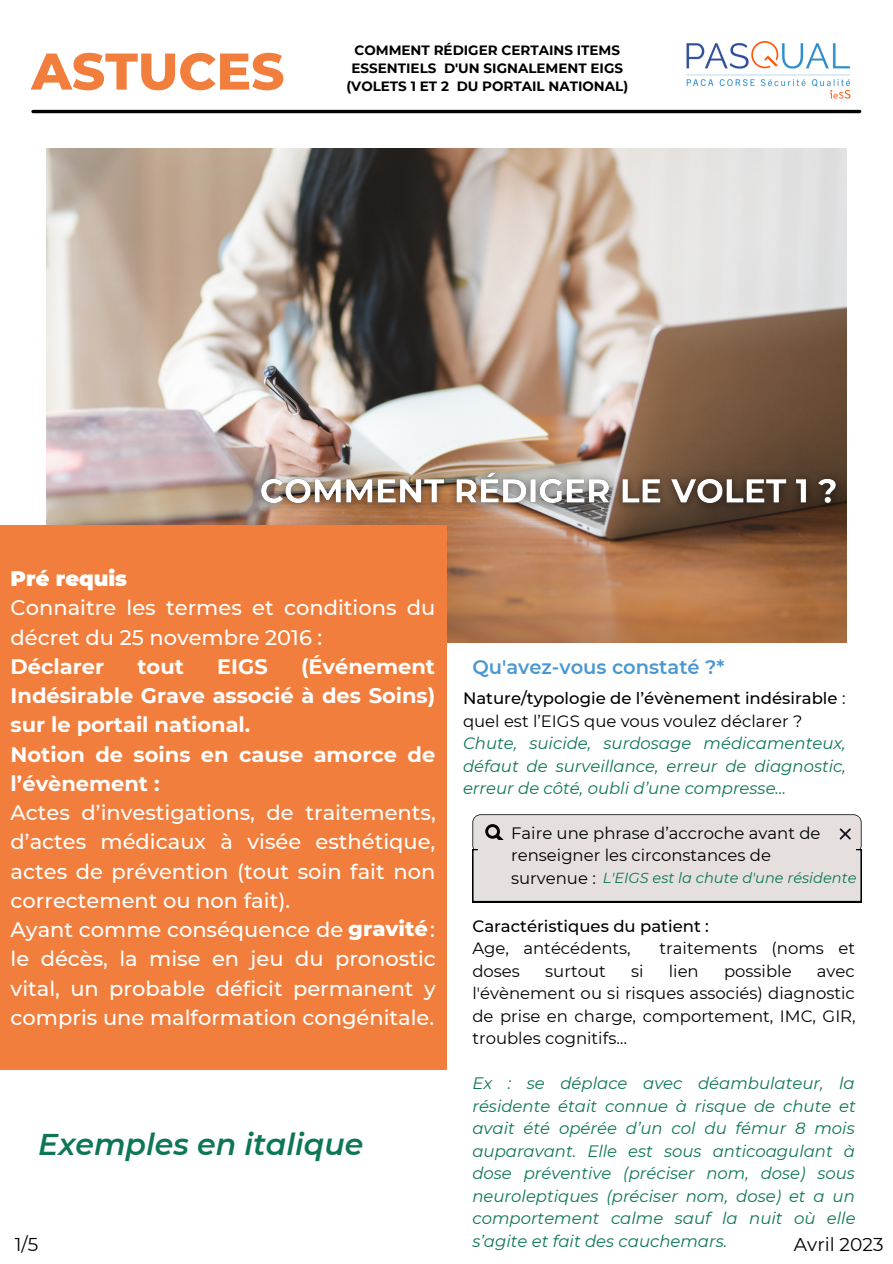
<style>
.page{position:relative;width:893px;height:1264px;background:#fff}
.page>*{position:absolute;margin:0;border:0;box-sizing:border-box;transform-origin:0 0}
.t1{font:800 51.6px "Montserrat";color:#f17e3d}
.t2{font:italic 600 30px "Montserrat";color:#0e7658}
.t3{font:500 21px/29.2px "Montserrat";color:#fff;text-align:justify}
.t4{font:700 21px/29.2px "Montserrat";color:#fff;text-align:justify}
.t5{font:900 21px "Montserrat";color:#fff}
.t6{font:600 19.5px "Montserrat";color:#4a97d1}
.t7{font:18.6px "Montserrat";color:#000}
.t8{font:italic 16.5px/22.5px "Montserrat";color:#0e7658;text-align:justify}
.t9{font:16.5px/22.5px "Montserrat";color:#000}
.t10{font:500 16.5px/22.5px "Montserrat";color:#000}
.t11{font:italic 14.55px "Montserrat";color:#0e7658}
.t12{font:700 13.5px/18px "Montserrat";color:#000;text-align:center}
.s1{font-weight:800}
.s2{font-weight:400}
</style>
<div class="page">
<img style="left:47px;top:148px;width:799px;height:494px">
<div style="left:0;top:525px;width:446px;height:545px;background:#f17e3d"></div>
<hr style="left:33px;top:110px;width:826px;height:3px;background:#000">
<svg style="left:472px;top:814px;width:389px;height:88px"></svg>
<img style="left:246px;top:458px;width:601px;height:70px">
<div style="left:478px;top:840px;width:377px;height:53px;background:#e5e0dd"></div>
<img style="left:686px;top:41px;width:165px;height:58px">
<p class="t1" style="left:31px;top:40px;width:254px">ASTUCES</p>
<p class="t12" style="left:346px;top:41px;width:283px">COMMENT RÉDIGER CERTAINS ITEMS<br>ESSENTIELS D'UN SIGNALEMENT EIGS (VOLETS 1 ET 2 DU PORTAIL NATIONAL)</p>
<p class="t5" style="left:11px;top:566px;width:118px">Pré requis</p>
<p class="t3" style="left:11px;top:593px;width:426px">Connaitre les termes et conditions du décret du 25 novembre 2016 :</p>
<p class="t4" style="left:11px;top:651px;width:95px">Déclarer</p>
<p class="t4" style="left:137px;top:651px;width:48px">tout</p>
<p class="t4" style="left:217px;top:651px;width:52px">EIGS</p>
<p class="t4" style="left:11px;top:651px;width:426px;text-indent:290px">(Événement Indésirable Grave associé à des Soins) sur le portail national.</p>
<p class="t4" style="left:11px;top:739px;width:426px">Notion de soins en cause amorce de l’évènement :</p>
<p class="t3" style="left:11px;top:798px;width:427px">Actes d’investigations, de traitements, d’actes médicaux à visée esthétique, actes de prévention (tout soin fait non correctement ou non fait).</p>
<p class="t3" style="left:11px;top:914px;width:427px">Ayant comme conséquence de <span class="s1">gravité</span>: le décès, la mise en jeu du pronostic vital, un probable déficit permanent y compris une malformation congénitale.</p>
<p class="t2" style="left:38px;top:1125px;width:326px">Exemples en italique</p>
<p class="t7" style="left:15px;top:1233px;width:25px">1/5</p>
<p class="t6" style="left:472px;top:655px;width:254px">Qu'avez-vous constaté ?*</p>
<p class="t10" style="left:463px;top:687px;width:384px">Nature/typologie de l’évènement indésirable <span class="s2">: quel est l’EIGS que vous voulez déclarer ?</span></p>
<p class="t8" style="left:463px;top:731px;width:384px">Chute, suicide, surdosage médicamenteux, défaut de surveillance, erreur de diagnostic, erreur de côté, oubli d’une compresse…</p>
<p class="t9" style="left:511px;top:821px;width:311px">Faire une phrase d’accroche avant de renseigner les circonstances de survenue :</p>
<p class="t11" style="left:602px;top:868px;width:255px">L'EIGS est la chute d'une résidente</p>
<p class="t10" style="left:472px;top:914px;width:238px">Caractéristiques du patient :</p>
<p class="t9" style="left:472px;top:937px;width:160px">Age, antécédents,</p>
<p class="t9" style="left:659px;top:937px;width:197px">traitements (noms et</p>
<p class="t9" style="left:472px;top:959px;width:49px">doses</p>
<p class="t9" style="left:545px;top:959px;width:62px">surtout</p>
<p class="t9" style="left:631px;top:959px;width:14px">si</p>
<p class="t9" style="left:668px;top:959px;width:31px">lien</p>
<p class="t9" style="left:724px;top:959px;width:69px">possible</p>
<p class="t9" style="left:472px;top:959px;width:385px;text-align:justify;text-indent:344px">avec l'évènement ou si risques associés) diagnostic de prise en charge, comportement, IMC, GIR, troubles cognitifs…</p>
<p class="t8" style="left:472px;top:1071px;width:385px">Ex : se déplace avec déambulateur, la résidente était connue à risque de chute et avait été opérée d’un col du fémur 8 mois auparavant. Elle est sous anticoagulant à dose préventive (préciser nom, dose) sous neuroleptiques (préciser nom, dose) et a un comportement calme sauf la nuit où elle s’agite et fait des cauchemars.</p>
<p class="t7" style="left:793px;top:1233px;width:91px">Avril 2023</p>
</div>
